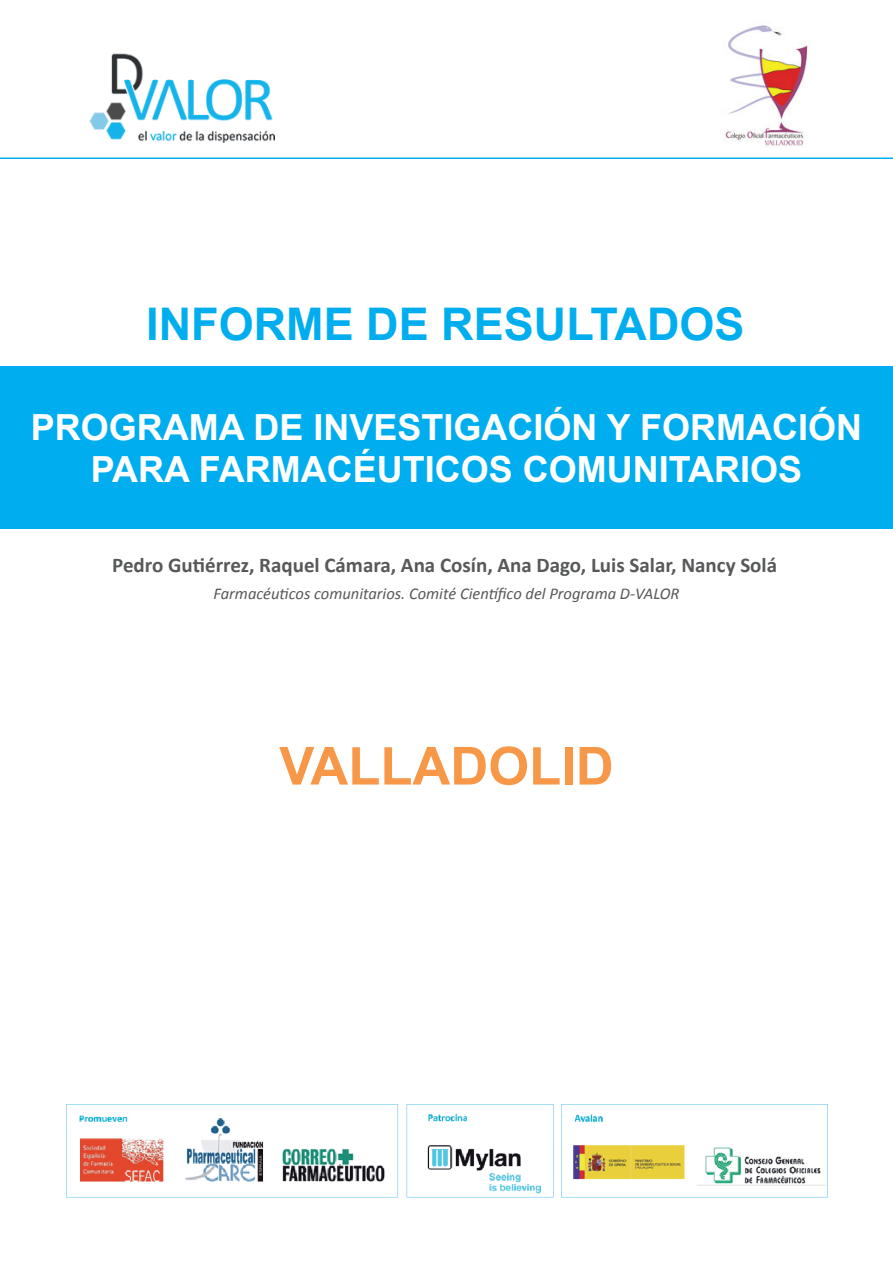
<style>
.page{position:relative;width:893px;height:1263px;background:#fff}
.page>*{position:absolute;margin:0;border:0;box-sizing:border-box;transform-origin:0 0}
.t1{font:700 52.5px "Arial";color:#f79848}
.t2{font:700 52.5px "Arial";color:#f58220}
.t3{font:700 45px "Arial";color:#00aeef}
.t4{font:700 36px/52.5px "Arial";color:#fff;text-align:center}
.t5{font:700 21px "Calibri";color:#57585a}
.t6{font:italic 18px "Calibri";color:#57585a}
.t7{font:italic 16.5px "Calibri";color:#57585a}
</style>
<div class="page">
<div style="left:0;top:366px;width:893px;height:163px;background:#00aeef"></div>
<img style="left:66px;top:1104px;width:762px;height:94px">
<img style="left:89px;top:53px;width:186px;height:90px">
<hr style="left:0;top:157px;width:893px;height:2px;background:#00aeef">
<img style="left:724px;top:25px;width:84px;height:121px">
<h2 class="t3" style="left:149px;top:295px;width:600px">INFORME DE RESULTADOS</h2>
<h2 class="t3" style="left:161px;top:295px;width:34px">N</h2>
<h2 class="t3" style="left:256px;top:295px;width:462px">RME D RES LT DO</h2>
<h3 class="t4" style="left:31px;top:396px;width:833px">PROGRAMA DE INVESTIGACIÓN Y FORMACIÓN<br>PARA FARMACÉUTICOS COMUNITARIOS</h3>
<h3 class="t4" style="left:31px;top:402px;width:833px">PROGRAMA DE INVESTIGACIÓN Y FORMACIÓN</h3>
<p class="t5" style="left:113px;top:551px;width:668px">Nancy Solá, Raquel Cámara, Ana Cosín, Ana Dago, Pedro Gutiérrez, Luis Salar</p>
<p class="t6" style="left:192px;top:583px;width:510px">Farmacéuticos comunitarios. Comité Científico del Programa D-VALOR</p>
<p class="t5" style="left:112px;top:551px;width:666px">Pedro Gutiérrez, Raquel Cámara, Ana Cosín, Ana Dago, Luis Salar, Nancy Solá</p>
<p class="t7" style="left:213px;top:582px;width:468px">Farmacéuticos comunitarios. Comité Científico del Programa D-VALOR</p>
<h1 class="t2" style="left:317px;top:730px;width:266px">VALENCIA</h1>
<h1 class="t1" style="left:279px;top:731px;width:336px">VAL ADOLID</h1>
</div>
